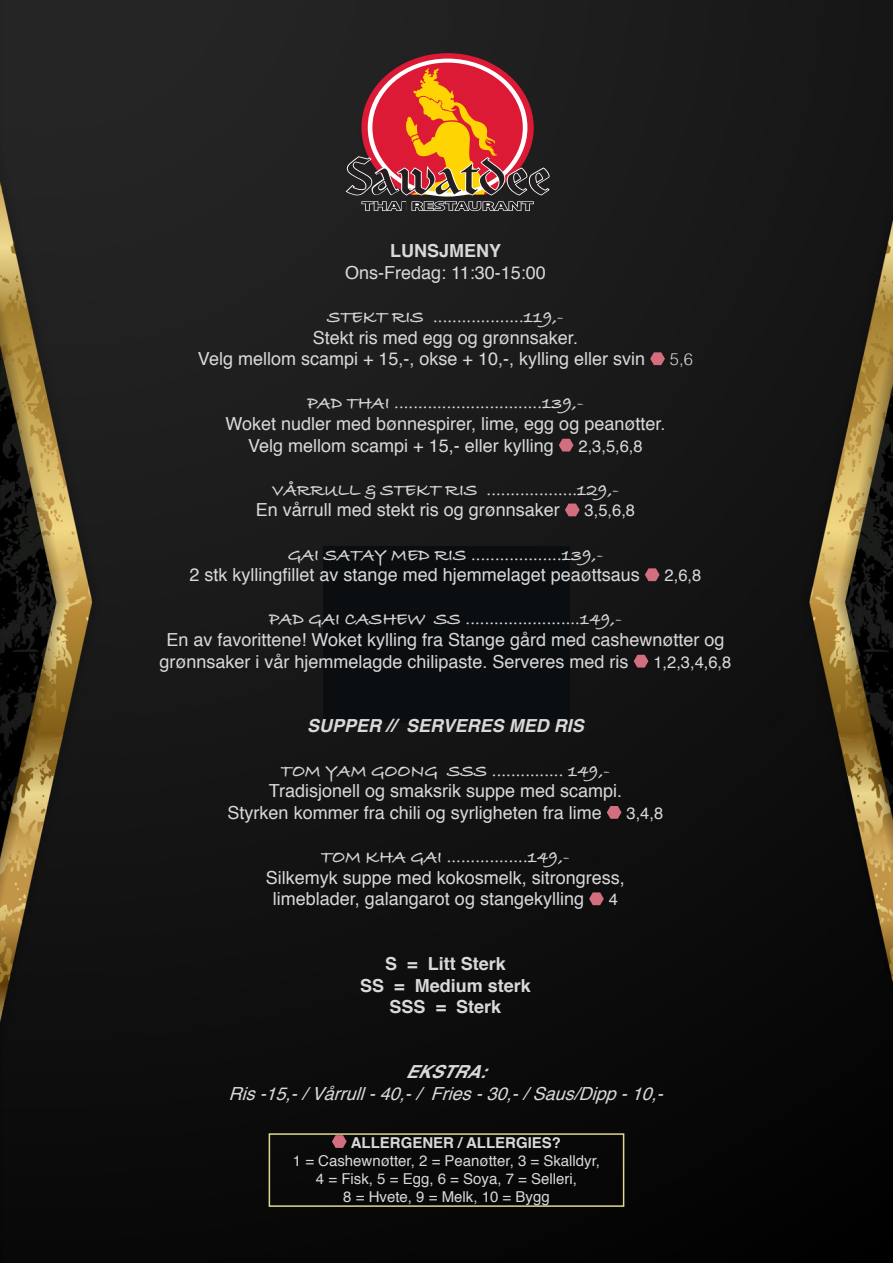
<style>
.page{position:relative;width:893px;height:1263px;background:#fff}
.page>*{position:absolute;margin:0;border:0;box-sizing:border-box;transform-origin:0 0}
.t1{font:18px/21.6px "Helvetica";color:#d8d9d8}
.t2{font:700 18px "Bradley Hand ITCTT";color:#d8d9d8}
.t3{font:italic 18px/21.6px "Helvetica";color:#d8d9d8;text-align:center}
.t4{font:700 18px "Helvetica";color:#d8d9d8}
.t5{font:italic 700 18px "Helvetica";color:#d8d9d8}
.t6{font:16.5px "Helvetica";color:#d8d9d8}
.t7{font:300 16.5px "Helvetica";color:#d8d9d8}
.t8{font:15px/18px "Helvetica";color:#d8d9d8;text-align:center}
.t9{font:700 15px "Helvetica";color:#d8d9d8}
.s1{font-weight:700}
</style>
<div class="page">
<img style="left:0;top:0;width:893px;height:1263px">
<svg style="left:332px;top:1136px;width:15px;height:12px"></svg>
<div style="left:269px;top:1133px;width:355px;height:74px;border:2px solid #ded98f"></div>
<div style="left:323px;top:546px;width:247px;height:177px;background:#0b0e11"></div>
<svg style="left:650px;top:352px;width:15px;height:13px"></svg>
<svg style="left:559px;top:439px;width:14px;height:12px"></svg>
<svg style="left:565px;top:504px;width:15px;height:12px"></svg>
<svg style="left:645px;top:568px;width:15px;height:13px"></svg>
<svg style="left:634px;top:655px;width:14px;height:12px"></svg>
<svg style="left:607px;top:806px;width:14px;height:13px"></svg>
<svg style="left:589px;top:892px;width:15px;height:13px"></svg>
<svg style="left:346px;top:53px;width:204px;height:158px;background:#99483a"></svg>
<p class="t4" style="left:390px;top:236px;width:113px">LUNSJMENY</p>
<p class="t1" style="left:345px;top:262px;width:202px">Ons-Fredag: 11:30-15:00</p>
<p class="t2" style="left:327px;top:303px;width:238px">STEKT RIS ...................119,-</p>
<p class="t1" style="left:313px;top:327px;width:267px">Stekt ris med egg og grønnsaker.</p>
<p class="t1" style="left:198px;top:348px;width:449px">Velg mellom scampi + 15,-, okse + 10,-, kylling eller svin</p>
<p class="t7" style="left:670px;top:345px;width:24px">5,6</p>
<p class="t2" style="left:307px;top:390px;width:278px">PAD THAI ...............................139,-</p>
<p class="t1" style="left:225px;top:413px;width:441px">Woket nudler med bønnespirer, lime, egg og peanøtter.</p>
<p class="t1" style="left:248px;top:435px;width:307px">Velg mellom scampi + 15,- eller kylling</p>
<p class="t6" style="left:578px;top:433px;width:66px">2,3,5,6,8</p>
<p class="t2" style="left:272px;top:476px;width:348px">VÅRRULL &amp; STEKT RIS ...................129,-</p>
<p class="t1" style="left:256px;top:500px;width:306px">En vårrull med stekt ris og grønnsaker</p>
<p class="t6" style="left:585px;top:498px;width:52px">3,5,6,8</p>
<p class="t2" style="left:288px;top:541px;width:317px">GAI SATAY MED RIS ...................139,-</p>
<p class="t1" style="left:190px;top:564px;width:452px">2 stk kyllingfillet av stange med hjemmelaget peaøttsaus</p>
<p class="t6" style="left:665px;top:563px;width:38px">2,6,8</p>
<p class="t2" style="left:269px;top:606px;width:354px">PAD GAI CASHEW SS ........................149,-</p>
<p class="t1" style="left:159px;top:629px;width:566px;text-indent:7px">En av favorittene! Woket kylling fra Stange gård med cashewnøtter og grønnsaker i vår hjemmelagde chilipaste. Serveres med ris</p>
<p class="t6" style="left:653px;top:649px;width:79px">1,2,3,4,6,8</p>
<p class="t5" style="left:307px;top:711px;width:278px">SUPPER // SERVERES MED RIS</p>
<p class="t2" style="left:281px;top:757px;width:330px">TOM YAM GOONG SSS ............... 149,-</p>
<p class="t1" style="left:269px;top:780px;width:355px">Tradisjonell og smaksrik suppe med scampi.</p>
<p class="t1" style="left:228px;top:802px;width:376px">Styrken kommer fra chili og syrligheten fra lime</p>
<p class="t6" style="left:626px;top:800px;width:38px">3,4,8</p>
<p class="t2" style="left:321px;top:843px;width:250px">TOM KHA GAI .................149,-</p>
<p class="t1" style="left:266px;top:867px;width:361px">Silkemyk suppe med kokosmelk, sitrongress,</p>
<p class="t1" style="left:273px;top:888px;width:313px">limeblader, galangarot og stangekylling</p>
<p class="t6" style="left:609px;top:887px;width:11px">4</p>
<p class="t4" style="left:385px;top:949px;width:122px">S = Litt Sterk</p>
<p class="t4" style="left:360px;top:971px;width:172px">SS = Medium sterk</p>
<p class="t4" style="left:390px;top:992px;width:113px">SSS = Sterk</p>
<p class="t3" style="left:228px;top:1061px;width:444px"><span class="s1">EKSTRA:<br></span>Ris-15,-/Vårrull-40,-/ Fries-30,-/Saus/Dipp-10,-</p>
<p class="t9" style="left:351px;top:1130px;width:212px">ALLERGENER / ALLERGIES?</p>
<p class="t8" style="left:293px;top:1152px;width:309px">1 = Cashewnøtter, 2 = Peanøtter, 3 = Skalldyr,</p>
<p class="t8" style="left:316px;top:1170px;width:262px">4 = Fisk, 5 = Egg, 6 = Soya, 7 = Selleri,<br>8 = Hvete, 9 = Melk, 10 = Bygg</p>
</div>
